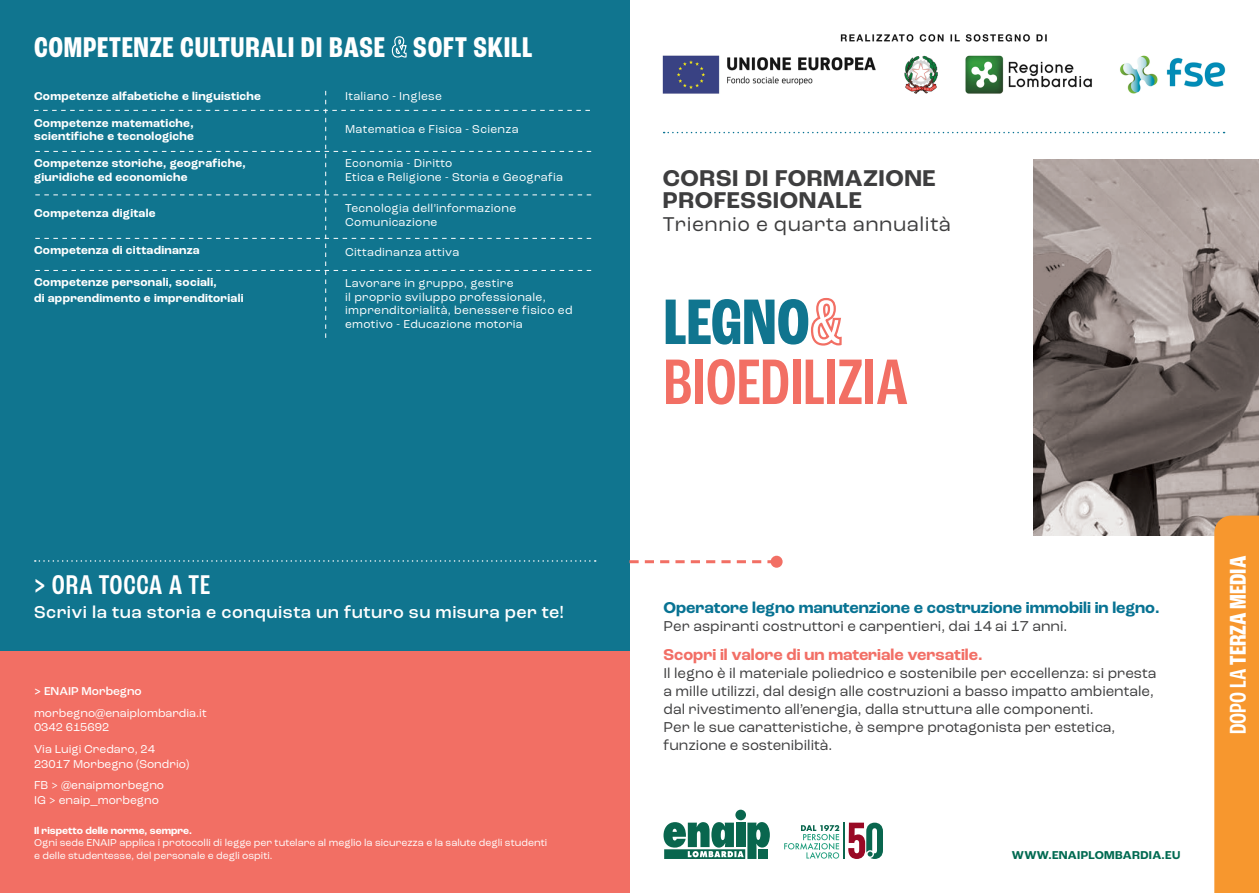
<style>
.page{position:relative;width:1259px;height:893px;background:#fff}
.page>*{position:absolute;margin:0;border:0;box-sizing:border-box;transform-origin:0 0}
.t1{font:500 condensed 67.5px "Roc Grotesk";color:#f26f64}
.t2{font:700 condensed 67.5px "Roc Grotesk";color:#10758f}
.t3{font:700 condensed 30px "Roc Grotesk";letter-spacing:.025em;color:#fff}
.t4{font:500 condensed 28.5px "Roc Grotesk";letter-spacing:.025em;color:#fff}
.t5{font:700 24px "Roc Grotesk";letter-spacing:.025em;color:#3e3e3f}
.t6{font:700 condensed 24px "Roc Grotesk";color:#fff}
.t7{font:21px "Roc Grotesk";letter-spacing:.025em;color:#3e3e3f}
.t8{font:500 18px "Roc Grotesk";letter-spacing:.025em;color:#fff}
.t9{font:700 16.5px "Roc Grotesk";color:#087393}
.t10{font:700 16.5px "Roc Grotesk";color:#f26f66}
.t11{font:15px "Roc Grotesk";color:#3e3e3f}
.t12{font:12px/13.5px "Roc Grotesk";letter-spacing:.025em;color:#fff}
.t13{font:700 12px "Roc Grotesk";letter-spacing:.025em;color:#fff}
.t14{font:12px "Roc Grotesk";color:#fff}
.t15{font:700 12px "Roc Grotesk";letter-spacing:.025em;color:#006a51}
.t16{font:500 12px "Roc Grotesk";color:#fff}
.t17{font:10.5px "Roc Grotesk";color:#fff}
.t18{font:700 10.5px "Roc Grotesk";color:#fff}
.s1{font-weight:500;color:#f26f64}
.s2{font-weight:500}
</style>
<div class="page">
<img style="left:1033px;top:160px;width:226px;height:375px">
<div style="left:0;top:0;width:629px;height:814px;background:#10758f"></div>
<img style="left:662px;top:34px;width:564px;height:60px">
<svg style="left:663px;top:132px;width:561px;height:1px"></svg>
<div style="left:0;top:652px;width:629px;height:241px;background:#f26f64"></div>
<svg style="left:35px;top:560px;width:561px;height:2px"></svg>
<svg style="left:629px;top:560px;width:141px;height:3px"></svg>
<div style="left:770px;top:556px;width:12px;height:12px;background:#f26f64;border-radius:50%"></div>
<div style="left:1214px;top:516px;width:45px;height:377px;background:#f7972e"></div>
<div style="left:735px;top:810px;width:11px;height:10px;background:#09664e;border-radius:50%"></div>
<svg style="left:663px;top:822px;width:107px;height:37px"></svg>
<div style="left:758px;top:849px;width:10px;height:10px;background:#09664e"></div>
<svg style="left:848px;top:823px;width:35px;height:36px"></svg>
<svg style="left:784px;top:825px;width:55px;height:34px"></svg>
<hr style="left:843px;top:823px;width:2px;height:36px;background:#09664e">
<svg style="left:34px;top:91px;width:557px;height:247px"></svg>
<p class="t3" style="left:34px;top:29px;width:500px">COMPETENZE CULTURALI DI BASE &amp; SOFT SKILL</p>
<p class="t13" style="left:34px;top:89px;width:228px">Competenze alfabetiche e linguistiche</p>
<p class="t13" style="left:34px;top:116px;width:161px">Competenze matematiche,</p>
<p class="t13" style="left:34px;top:129px;width:161px">scientifiche e tecnologiche</p>
<p class="t13" style="left:34px;top:156px;width:213px">Competenze storiche, geografiche,</p>
<p class="t13" style="left:34px;top:170px;width:155px">giuridiche ed economiche</p>
<p class="t13" style="left:34px;top:206px;width:123px">Competenza digitale</p>
<p class="t13" style="left:34px;top:243px;width:167px">Competenza di cittadinanza</p>
<p class="t13" style="left:34px;top:275px;width:184px">Competenze personali, sociali,</p>
<p class="t13" style="left:34px;top:291px;width:211px">di apprendimento e imprenditoriali</p>
<p class="t12" style="left:345px;top:89px;width:98px">Italiano - Inglese</p>
<p class="t12" style="left:345px;top:122px;width:175px">Matematica e Fisica - Scienza</p>
<p class="t12" style="left:345px;top:157px;width:109px">Economia - Diritto</p>
<p class="t12" style="left:345px;top:170px;width:219px">Etica e Religione - Storia e Geografia</p>
<p class="t12" style="left:345px;top:202px;width:172px">Tecnologia dell’informazione</p>
<p class="t12" style="left:345px;top:215px;width:94px">Comunicazione</p>
<p class="t12" style="left:345px;top:245px;width:116px">Cittadinanza attiva</p>
<p class="t12" style="left:345px;top:277px;width:170px">Lavorare in gruppo, gestire</p>
<p class="t12" style="left:345px;top:290px;width:229px">il proprio sviluppo professionale, imprenditorialità, benessere fisico ed emotivo - Educazione motoria</p>
<p class="t4" style="left:34px;top:568px;width:177px">&gt; ORA TOCCA A TE</p>
<p class="t8" style="left:34px;top:601px;width:531px">Scrivi la tua storia e conquista un futuro su misura per te!</p>
<p class="t16" style="left:34px;top:684px;width:109px">&gt; ENAIP Morbegno</p>
<p class="t14" style="left:34px;top:706px;width:174px">morbegno@enaiplombardia.it</p>
<p class="t14" style="left:34px;top:720px;width:77px">0342 615692</p>
<p class="t14" style="left:34px;top:742px;width:122px">Via Luigi Credaro, 24</p>
<p class="t14" style="left:34px;top:756px;width:157px">23017 Morbegno (Sondrio)</p>
<p class="t14" style="left:34px;top:778px;width:132px">FB &gt; @enaipmorbegno</p>
<p class="t14" style="left:34px;top:793px;width:126px">IG &gt; enaip_morbegno</p>
<p class="t18" style="left:34px;top:824px;width:159px">Il rispetto delle norme, sempre.</p>
<p class="t17" style="left:34px;top:836px;width:515px">Ogni sede ENAIP applica i protocolli di legge per tutelare al meglio la sicurezza e la salute degli studenti</p>
<p class="t17" style="left:34px;top:849px;width:240px">e delle studentesse, del personale e degli ospiti.</p>
<p class="t5" style="left:663px;top:163px;width:274px">CORSI DI FORMAZIONE</p>
<p class="t5" style="left:663px;top:185px;width:200px">PROFESSIONALE</p>
<p class="t7" style="left:663px;top:211px;width:289px">Triennio e quarta annualità</p>
<p class="t2" style="left:663px;top:282px;width:180px">LEGNO<span class="s1">&amp;</span></p>
<p class="t1" style="left:663px;top:342px;width:246px">BIOEDILIZIA</p>
<p class="t9" style="left:663px;top:597px;width:497px">Operatore legno manutenzione e costruzione immobili in legno.</p>
<p class="t11" style="left:663px;top:617px;width:405px">Per aspiranti costruttori e carpentieri, dai 14 ai 17 anni.</p>
<p class="t10" style="left:663px;top:644px;width:320px">Scopri il valore di un materiale versatile.</p>
<p class="t11" style="left:663px;top:664px;width:494px">Il legno è il materiale poliedrico e sostenibile per eccellenza: si presta</p>
<p class="t11" style="left:663px;top:682px;width:492px">a mille utilizzi, dal design alle costruzioni a basso impatto ambientale,</p>
<p class="t11" style="left:663px;top:700px;width:432px">dal rivestimento all’energia, dalla struttura alle componenti.</p>
<p class="t11" style="left:663px;top:718px;width:453px">Per le sue caratteristiche, è sempre protagonista per estetica,</p>
<p class="t11" style="left:663px;top:736px;width:170px">funzione e sostenibilità.</p>
<p class="t15" style="left:1012px;top:847px;width:170px">WWW.ENAIPLOMBARDIA.EU</p>
<p class="t6" style="left:1223px;top:734px;width:180px;rotate:-90deg"><span class="s2">DOPO LA</span> TERZA MEDIA</p>
</div>
